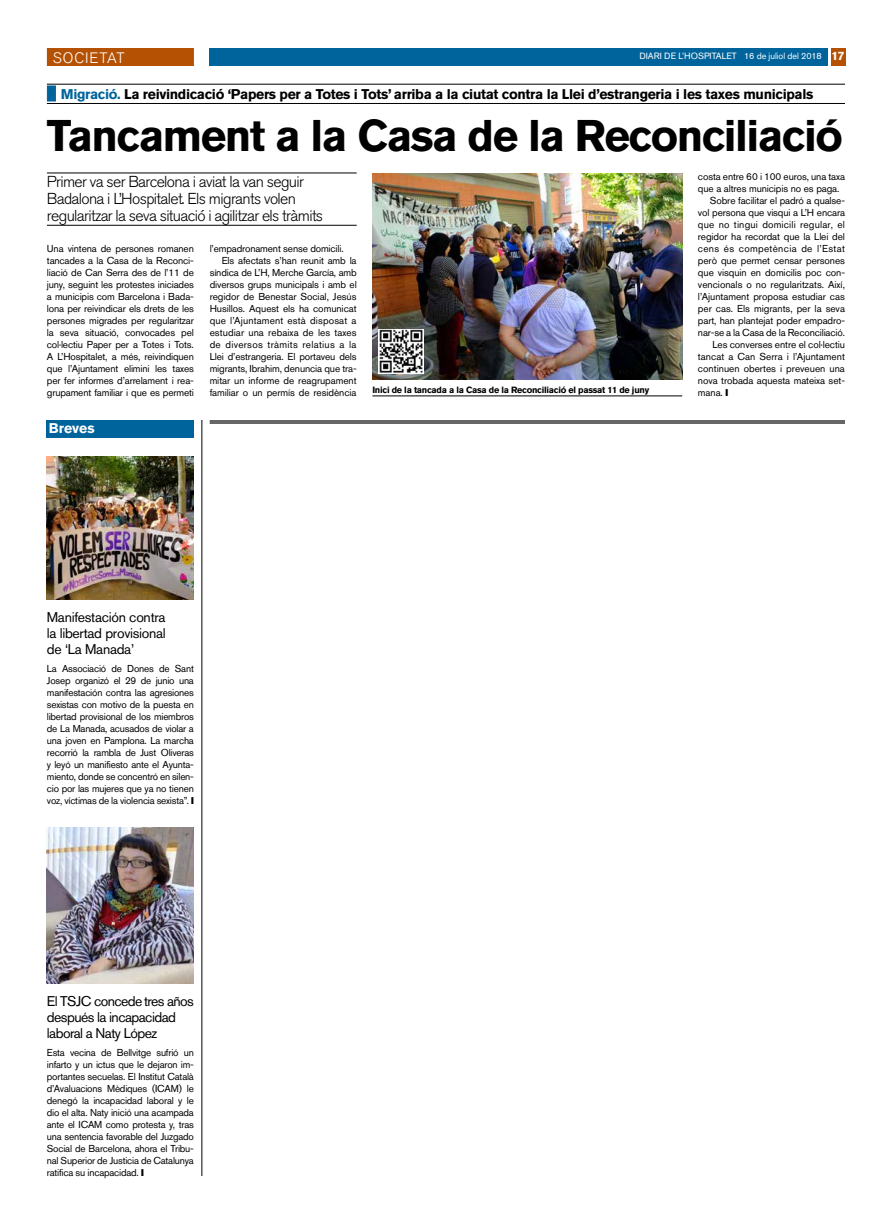
<style>
.page{position:relative;width:893px;height:1220px;background:#fff}
.page>*{position:absolute;margin:0;border:0;box-sizing:border-box;transform-origin:0 0}
.t1{font:700 44px "Akzidenz Grotesk BQ";letter-spacing:-.035em;color:#000}
.t2{font:300 15.8px/17px "Akzidenz Grotesk BQ";letter-spacing:-.04em;color:#000}
.t3{font:300 15px "Akzidenz Grotesk BQ";letter-spacing:.06em;color:#fff}
.t4{font:14px/16px "Akzidenz Grotesk BQ";letter-spacing:-.04em;color:#000;text-align:justify}
.t5{font:700 14px "Akzidenz Grotesk BQ";letter-spacing:-.025em;color:#000}
.t6{font:700 14px "Akzidenz Grotesk BQ";color:#fff}
.t7{font:10px/12px "Akzidenz Grotesk BQ";letter-spacing:-.01em;color:#000;text-align:justify}
.t8{font:10px "Akzidenz Grotesk BQ";letter-spacing:.01em;color:#000}
.t9{font:10px "Akzidenz Grotesk BQ";letter-spacing:.03em;color:#000}
.t10{font:10px "Akzidenz Grotesk BQ";letter-spacing:.015em;color:#000}
.t11{font:700 9px "Akzidenz Grotesk BQ";letter-spacing:-.03em;color:#000}
.t12{font:9px "Akzidenz Grotesk BQ";color:#fff}
.s1{font-style:inherit}
.s2{font-weight:700;font-size:12px}
.s3{color:#00649c}
</style>
<div class="page">
<div style="left:210px;top:48px;width:618px;height:18px;background:#00649c"></div>
<div style="left:831px;top:48px;width:14px;height:18px;background:#b55103"></div>
<div style="left:47px;top:48px;width:147px;height:18px;background:#b55103"></div>
<hr style="left:210px;top:420px;width:635px;height:4px;background:#666">
<hr style="left:202px;top:420px;width:1px;height:756px;background:#000">
<div style="left:47px;top:420px;width:147px;height:18px;background:#00649c"></div>
<img style="left:47px;top:456px;width:147px;height:144px">
<img style="left:47px;top:828px;width:147px;height:156px">
<hr style="left:47px;top:84px;width:798px;height:1px;background:#000">
<hr style="left:47px;top:103px;width:798px;height:1px;background:#000">
<div style="left:47px;top:86px;width:9px;height:16px;background:#00649c;border:1px solid #00649c"></div>
<hr style="left:47px;top:173px;width:310px;height:1px;background:#000">
<hr style="left:47px;top:225px;width:310px;height:1px;background:#000">
<img style="left:372px;top:173px;width:310px;height:207px">
<hr style="left:372px;top:396px;width:310px;height:1px;background:#000">
<img style="left:378px;top:329px;width:45px;height:45px">
<h3 class="t3" style="left:53px;top:49px;width:73px">SOCIETAT</h3>
<p class="t12" style="left:639px;top:51px;width:207px">DIARI DE L’HOSPITALET <span class="s1">16 de juliol del 2018</span> <span class="s2">17</span></p>
<h3 class="t5" style="left:61px;top:86px;width:754px"><span class="s3">Migració.</span> La reivindicació ‘Papers per a Totes i Tots’ arriba a la ciutat contra la Llei d’estrangeria i les taxes municipals</h3>
<h1 class="t1" style="left:47px;top:110px;width:797px">Tancament a la Casa de la Reconciliació</h1>
<h2 class="t2" style="left:47px;top:173px;width:278px">Primer va ser Barcelona i aviat la van seguir<br>Badalona i L’Hospitalet. Els migrants volen regularitzar la seva situació i agilitzar els tràmits</h2>
<p class="t7" style="left:698px;top:170px;width:149px">costa entre 60 i 100 euros, una taxa</p>
<p class="t7" style="left:698px;top:182px;width:143px">que a altres municipis no es paga.</p>
<p class="t7" style="left:710px;top:194px;width:137px">Sobre facilitar el padró a qualse-</p>
<p class="t7" style="left:698px;top:206px;width:149px">vol persona que visqui a L’H encara</p>
<p class="t10" style="left:698px;top:219px;width:148px">que no tingui domicili regular, el</p>
<p class="t7" style="left:698px;top:230px;width:148px">regidor ha recordat que la Llei del</p>
<p class="t9" style="left:698px;top:243px;width:149px">cens és competència de l’Estat</p>
<p class="t7" style="left:698px;top:254px;width:149px">però que permet censar persones</p>
<p class="t7" style="left:698px;top:266px;width:149px">que visquin en domicilis poc con-</p>
<p class="t7" style="left:698px;top:278px;width:148px">vencionals o no regularitzats. Així,</p>
<p class="t7" style="left:698px;top:290px;width:148px">l’Ajuntament proposa estudiar cas</p>
<p class="t7" style="left:698px;top:302px;width:149px">per cas. Els migrants, per la seva</p>
<p class="t7" style="left:698px;top:314px;width:149px">part, han plantejat poder empadro-</p>
<p class="t7" style="left:698px;top:326px;width:149px">nar-se a la Casa de la Reconciliació.</p>
<p class="t7" style="left:712px;top:338px;width:134px">Les converses entre el col·lectiu</p>
<p class="t7" style="left:698px;top:350px;width:148px">tancat a Can Serra i l’Ajuntament</p>
<p class="t7" style="left:698px;top:362px;width:148px">continuen obertes i preveuen una</p>
<p class="t7" style="left:698px;top:374px;width:149px">nova trobada aquesta mateixa set-</p>
<p class="t7" style="left:698px;top:386px;width:26px">mana.</p>
<p class="t7" style="left:47px;top:242px;width:149px">Una vintena de persones romanen tancades a la Casa de la Reconci&shy;liació de Can Serra des de l’11 de juny, seguint les protestes iniciades a municipis com Barcelona i Bada&shy;lona per reivindicar els drets de les persones migrades per regularitzar la seva situació, convocades pel col·lectiu Paper per a Totes i Tots.<br>A L’Hospitalet, a més, reivindiquen que l’Ajuntament elimini les taxes per fer informes d’arrelament i rea&shy;grupament familiar i que es permeti</p>
<p class="t7" style="left:210px;top:242px;width:136px">l’empadronament sense domicili.</p>
<p class="t7" style="left:222px;top:254px;width:136px">Els afectats s’han reunit amb la</p>
<p class="t7" style="left:210px;top:266px;width:149px">síndica de L’H, Merche García, amb</p>
<p class="t7" style="left:210px;top:278px;width:149px">diversos grups municipals i amb el</p>
<p class="t7" style="left:210px;top:290px;width:148px">regidor de Benestar Social, Jesús</p>
<p class="t7" style="left:210px;top:302px;width:149px">Husillos. Aquest els ha comunicat</p>
<p class="t8" style="left:210px;top:315px;width:148px">que l’Ajuntament està disposat a</p>
<p class="t8" style="left:210px;top:327px;width:149px">estudiar una rebaixa de les taxes</p>
<p class="t9" style="left:210px;top:339px;width:148px">de diversos tràmits relatius a la</p>
<p class="t7" style="left:210px;top:350px;width:149px">Llei d’estrangeria. El portaveu dels</p>
<p class="t7" style="left:210px;top:362px;width:149px">migrants, Ibrahim, denuncia que tra-</p>
<p class="t7" style="left:210px;top:374px;width:148px">mitar un informe de reagrupament</p>
<p class="t7" style="left:210px;top:386px;width:148px">familiar o un permís de residència</p>
<p class="t11" style="left:372px;top:384px;width:278px">Inici de la tancada a la Casa de la Reconciliació el passat 11 de juny</p>
<h3 class="t6" style="left:49px;top:420px;width:47px">Breves</h3>
<h3 class="t4" style="left:47px;top:609px;width:120px">Manifestación contra la libertad provisional de ‘La Manada’</h3>
<p class="t7" style="left:47px;top:662px;width:149px">La Associació de Dones de Sant Josep organizó el 29 de junio una manifestación contra las agresiones sexistas con motivo de la puesta en libertad provisional de los miembros de La Manada, acusados de violar a una joven en Pamplona. La marcha recorrió la rambla de Just Oliveras y leyó un manifiesto ante el Ayunta&shy;miento, donde se concentró en silen&shy;cio por las mujeres que ya no tienen voz, víctimas de la violencia sexista”.</p>
<h3 class="t4" style="left:47px;top:993px;width:148px;text-align:left">El TSJC concede tres años después la incapacidad laboral a Naty López</h3>
<p class="t7" style="left:47px;top:1046px;width:149px">Esta vecina de Bellvitge sufrió un infarto y un ictus que le dejaron im&shy;portantes secuelas. El Institut Català d’Avaluacions Mèdiques (ICAM) le denegó la incapacidad laboral y le dio el alta. Naty inició una acampada ante el ICAM como protesta y, tras una sentencia favorable del Juzgado Social de Barcelona, ahora el Tribu&shy;nal Superior de Justicia de Catalunya ratifica su incapacidad.</p>
</div>
